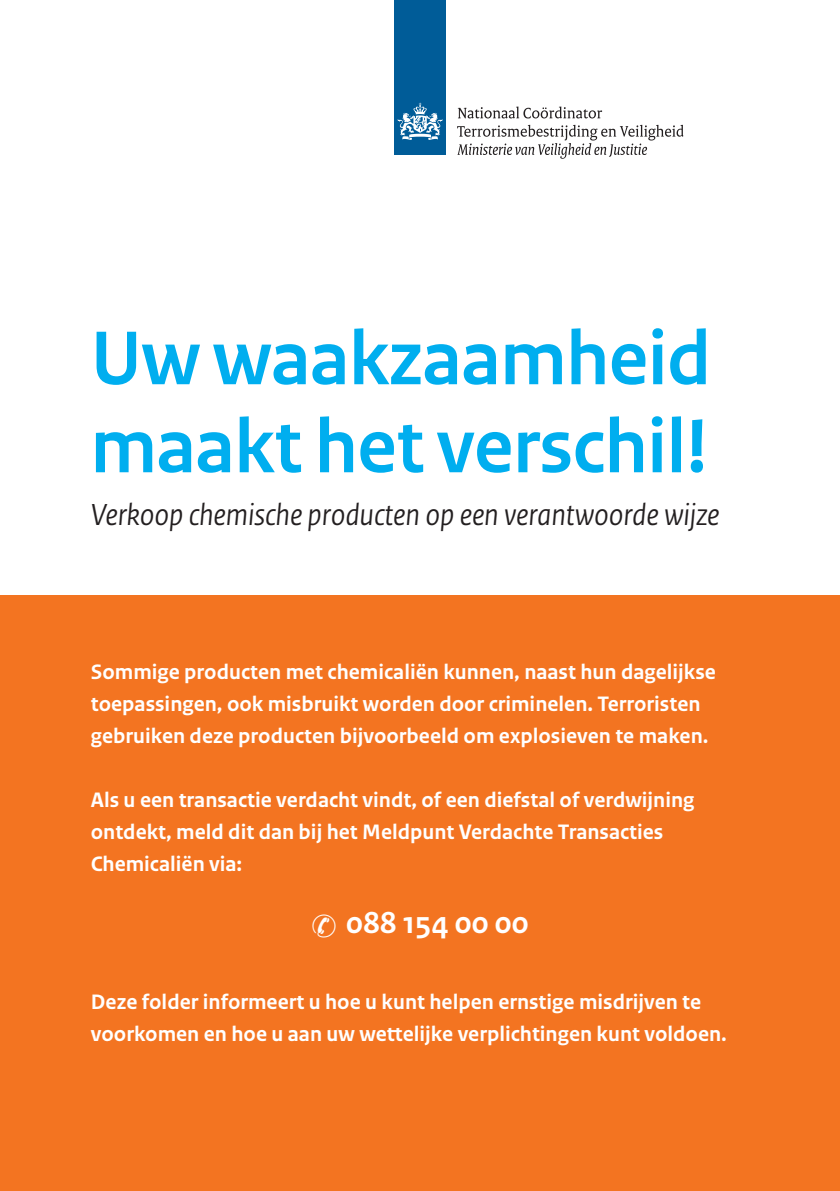
<style>
.page{position:relative;width:840px;height:1191px;background:#fff}
.page>*{position:absolute;margin:0;border:0;box-sizing:border-box;transform-origin:0 0}
.t1{font:700 80px/88px "Rijksoverheid Sans Heading";color:#00aeef}
.t2{font:italic 32px "Rijksoverheid Sans Heading";color:#231f20}
.t3{font:700 32px "Rijksoverheid Sans Text";color:#fff}
.t4{font:700 22px/32px "Rijksoverheid Sans Text";color:#fff}
</style>
<div class="page">
<div style="left:0;top:595px;width:839px;height:596px;background:#f37421"></div>
<div style="left:394px;top:0;width:52px;height:155px;background:#005c98"></div>
<svg style="left:397px;top:103px;width:45px;height:37px"></svg>
<svg style="left:457px;top:107px;width:144px;height:11px"></svg>
<svg style="left:457px;top:125px;width:226px;height:34px"></svg>
<h1 class="t1" style="left:91px;top:316px;width:621px">Uw waakzaamheid maakt het verschil!</h1>
<h2 class="t2" style="left:91px;top:496px;width:630px">Verkoop chemische producten op een verantwoorde wijze</h2>
<p class="t4" style="left:91px;top:656px;width:626px">Sommige producten met chemicaliën kunnen, naast hun dagelijkse toepassingen, ook misbruikt worden door criminelen. Terroristen gebruiken deze producten bijvoorbeeld om explosieven te maken.</p>
<p class="t4" style="left:91px;top:784px;width:604px">Als u een transactie verdacht vindt, of een diefstal of verdwijning ontdekt, meld dit dan bij het Meldpunt Verdachte Transacties<br>Chemicaliën via:</p>
<h2 class="t3" style="left:311px;top:905px;width:219px">✆ 088 154 00 00</h2>
<p class="t4" style="left:91px;top:986px;width:637px">Deze folder informeert u hoe u kunt helpen ernstige misdrijven te voorkomen en hoe u aan uw wettelijke verplichtingen kunt voldoen.</p>
</div>
